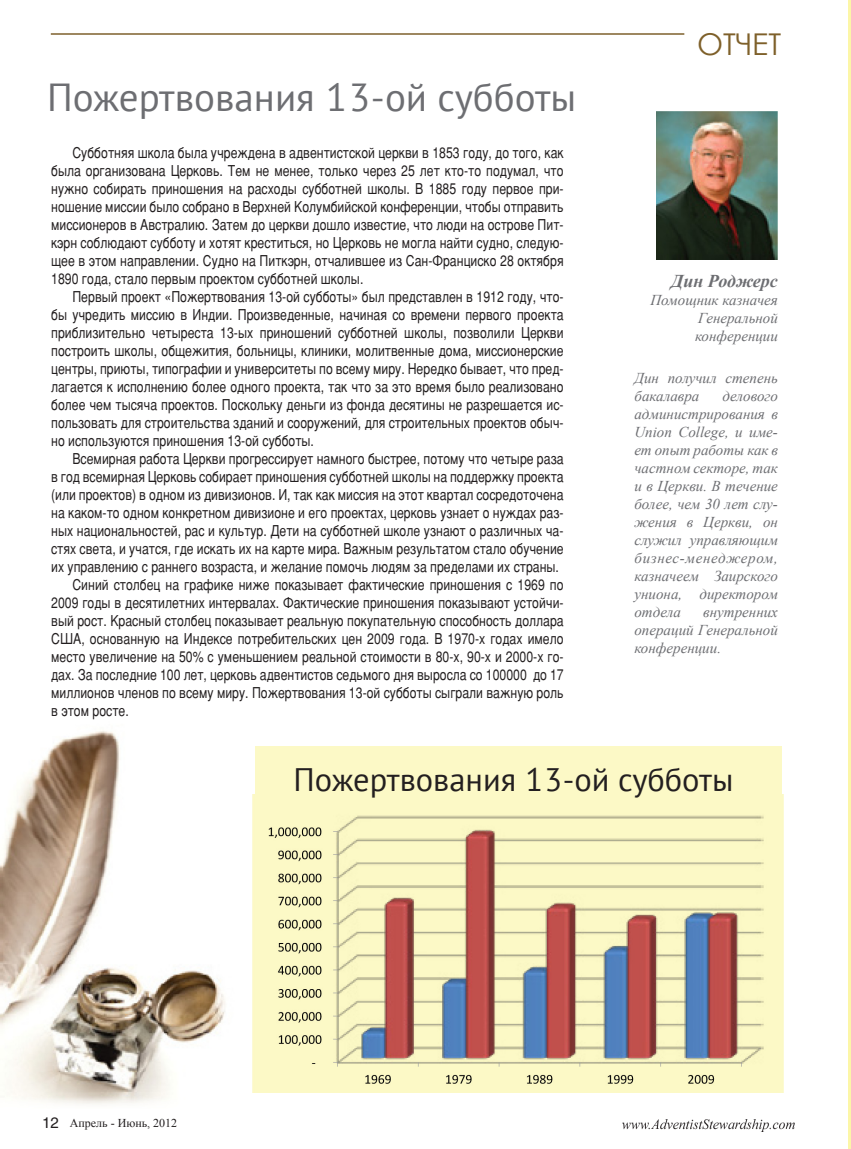
<style>
.page{position:relative;width:851px;height:1149px;background:#fff}
.page>*{position:absolute;margin:0;border:0;box-sizing:border-box;transform-origin:0 0}
.t1{font:39px "PT Sans";color:#6d6e72}
.t2{font:32.4px "PT Sans";color:#231f20}
.t3{font:30px "Century Gothic";color:#7e602a}
.t4{font:italic 700 18px "Times New Roman";color:#6d6e72}
.t5{font:15px/18px "Bastion";color:#231f20;text-align:justify}
.t6{font:italic 15px/18px "Times New Roman";color:#6d6e72;text-align:justify}
.t7{font:12px "Times New Roman";color:#231f20}
.s1{font-family:"Helios";font-size:15px}
</style>
<div class="page">
<img style="left:622px;top:1119px;width:172px;height:11px">
<img style="left:0;top:731px;width:225px;height:374px">
<img style="left:656px;top:111px;width:121px;height:149px">
<div style="left:255px;top:745px;width:526px;height:151px;background:#fcf9c6"></div>
<img style="left:252px;top:794px;width:531px;height:297px">
<hr style="left:51px;top:33px;width:633px;height:2px;background:#7e602c">
<p class="t1" style="left:47px;top:72px;width:530px">Пожертвования 13-ой субботы</p>
<p class="t5" style="left:51px;top:144px;width:514px;text-indent:21px">Субботняя школа была учреждена в адвентистской церкви в 1853 году, до того, как была организована Церковь. Тем не менее, только через 25 лет кто-то подумал, что нужно собирать приношения на расходы субботней школы. В 1885 году первое при&shy;ношение миссии было собрано в Верхней Колумбийской конференции, чтобы отправить миссионеров в Австралию. Затем до церкви дошло известие, что люди на острове Пит&shy;кэрн соблюдают субботу и хотят креститься, но Церковь не могла найти судно, следую&shy;щее в этом направлении. Судно на Питкэрн, отчалившее из Сан-Франциско 28 октября 1890 года, стало первым проектом субботней школы.</p>
<p class="t5" style="left:51px;top:288px;width:514px;text-indent:21px">Первый проект «Пожертвования 13-ой субботы» был представлен в 1912 году, что&shy;бы учредить миссию в Индии. Произведенные, начиная со времени первого проекта приблизительно четыреста 13-ых приношений субботней школы, позволили Церкви построить школы, общежития, больницы, клиники, молитвенные дома, миссионерские центры, приюты, типографии и университеты по всему миру. Нередко бывает, что пред&shy;лагается к исполнению более одного проекта, так что за это время было реализовано более чем тысяча проектов. Поскольку деньги из фонда десятины не разрешается ис&shy;пользовать для строительства зданий и сооружений, для строительных проектов обыч&shy;но используются приношения 13-ой субботы.</p>
<p class="t5" style="left:51px;top:450px;width:514px;text-indent:21px">Всемирная работа Церкви прогрессирует намного быстрее, потому что четыре раза в год всемирная Церковь собирает приношения субботней школы на поддержку проекта (или проектов) в одном из дивизионов. И, так как миссия на этот квартал сосредоточена на каком-то одном конкретном дивизионе и его проектах, церковь узнает о нуждах раз&shy;ных национальностей, рас и культур. Дети на субботней школе узнают о различных ча&shy;стях света, и учатся, где искать их на карте мира. Важным результатом стало обучение их управлению с раннего возраста, и желание помочь людям за пределами их страны.</p>
<p class="t5" style="left:51px;top:576px;width:514px;text-indent:21px">Синий столбец на графике ниже показывает фактические приношения с 1969 по 2009 годы в десятилетних интервалах. Фактические приношения показывают устойчи&shy;вый рост. Красный столбец показывает реальную покупательную способность доллара США, основанную на Индексе потребительских цен 2009 года. В 1970-х годах имело место увеличение на 50% с уменьшением реальной стоимости в 80-х, 90-х и 2000-х го&shy;дах. За последние 100 лет, церковь адвентистов седьмого дня выросла со 100000 до 17 миллионов членов по всему миру. Пожертвования 13-ой субботы сыграли важную роль в этом росте.</p>
<p class="t3" style="left:697px;top:23px;width:85px">ОТЧЕТ</p>
<p class="t4" style="left:671px;top:268px;width:108px">Дин Роджерс</p>
<p class="t6" style="left:650px;top:291px;width:129px;text-align:right">Помощник казначея<br>Генеральной</p>
<p class="t6" style="left:695px;top:327px;width:84px">конференции</p>
<p class="t6" style="left:634px;top:368px;width:145px">Дин получил степень бакалавра</p>
<p class="t6" style="left:634px;top:386px;width:145px;text-indent:88px">делового администрирования в Union College, и име&shy;ет опыт работы как в частном секторе, так и в Церкви. В течение более, чем 30 лет слу&shy;жения в Церкви, он служил управляющим бизнес-менеджером, казначеем Заирского униона, директором отдела</p>
<p class="t6" style="left:634px;top:602px;width:145px;text-indent:69px">внутренних операций Генеральной конференции.</p>
<p class="t2" style="left:293px;top:758px;width:441px">Пожертвования 13-ой субботы</p>
<p class="t7" style="left:42px;top:1114px;width:137px"><span class="s1">12</span> Апрель - Июнь, 2012</p>
</div>
